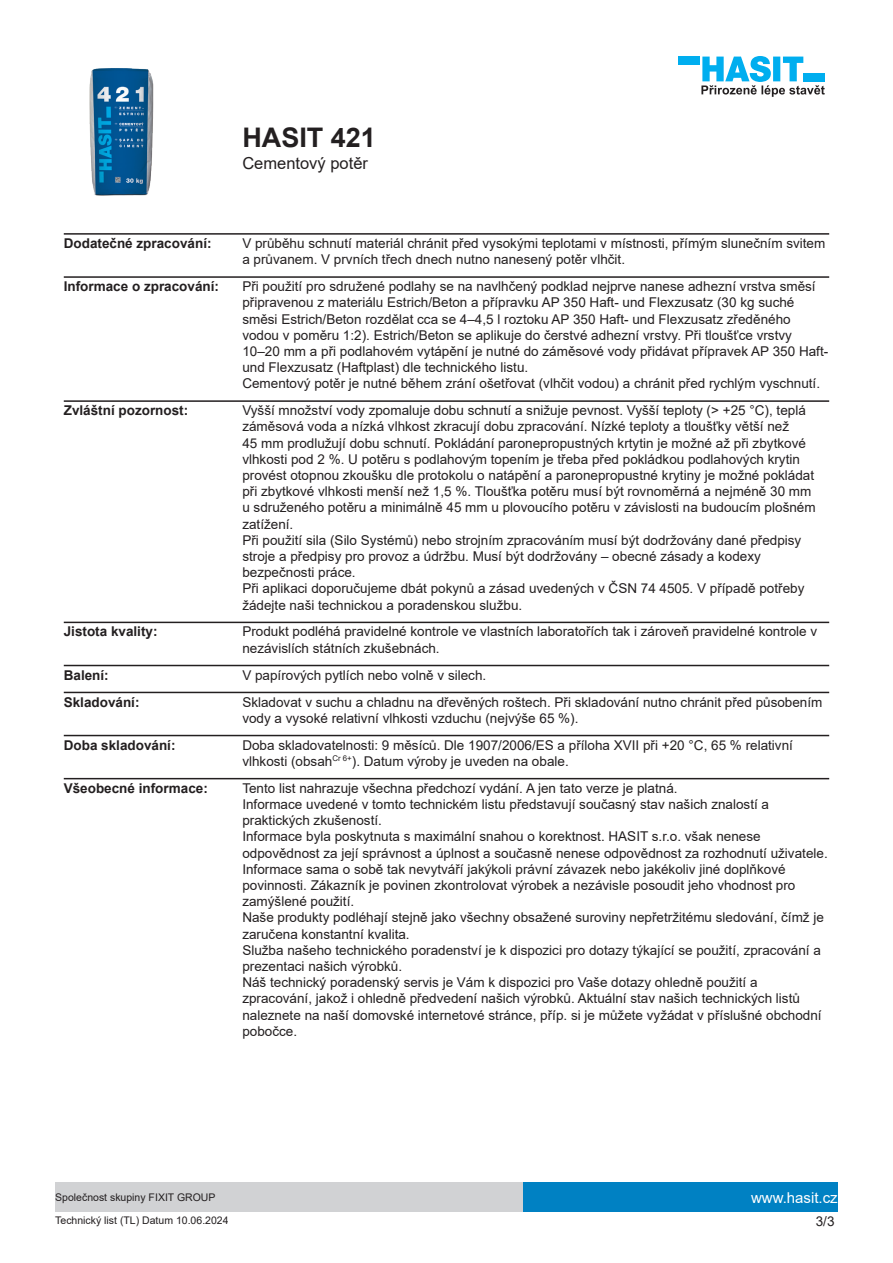
<style>
.page{position:relative;width:893px;height:1263px;background:#fff}
.page>*{position:absolute;margin:0;border:0;box-sizing:border-box;transform-origin:0 0}
.t1{font:700 27px "Arial";color:#231f20}
.t2{font:16.5px "Arial";color:#231f20}
.t3{font:15px "Arial";color:#fff}
.t4{font:13.5px/16.2px "Arial";color:#231f20}
.t5{font:700 13.5px "Arial";color:#231f20}
.t6{font:10.5px "Arial";color:#231f20}
</style>
<div class="page">
<img style="left:89px;top:68px;width:65px;height:128px">
<div style="left:679px;top:57px;width:21px;height:8px;background:#00aeef"></div>
<svg style="left:701px;top:56px;width:124px;height:41px"></svg>
<div style="left:523px;top:1182px;width:315px;height:30px;background:#0081c3"></div>
<div style="left:55px;top:1182px;width:468px;height:30px;background:#d1d2d4"></div>
<hr style="left:64px;top:233px;width:765px;height:2px;background:#231f20">
<hr style="left:64px;top:276px;width:765px;height:2px;background:#231f20">
<hr style="left:64px;top:400px;width:765px;height:2px;background:#231f20">
<hr style="left:64px;top:622px;width:765px;height:1px;background:#231f20">
<hr style="left:64px;top:665px;width:765px;height:1px;background:#231f20">
<hr style="left:64px;top:692px;width:765px;height:1px;background:#231f20">
<hr style="left:64px;top:735px;width:765px;height:1px;background:#231f20">
<hr style="left:64px;top:778px;width:765px;height:1px;background:#231f20">
<h1 class="t1" style="left:242px;top:119px;width:135px">HASIT 421</h1>
<p class="t2" style="left:242px;top:152px;width:127px">Cementový potěr</p>
<p class="t5" style="left:64px;top:234px;width:149px">Dodatečné zpracování:</p>
<p class="t4" style="left:242px;top:235px;width:584px">V průběhu schnutí materiál chránit před vysokými teplotami v místnosti, přímým slunečním svitem a průvanem. V prvních třech dnech nutno nanesený potěr vlhčit.</p>
<p class="t5" style="left:64px;top:277px;width:157px">Informace o zpracování:</p>
<p class="t4" style="left:242px;top:278px;width:587px">Při použití pro sdružené podlahy se na navlhčený podklad nejprve nanese adhezní vrstva směsí připravenou z materiálu Estrich/Beton a přípravku AP 350 Haft- und Flexzusatz (30 kg suché směsi Estrich/Beton rozdělat cca se 4–4,5 l roztoku AP 350 Haft- und Flexzusatz zředěného vodou v poměru 1:2). Estrich/Beton se aplikuje do čerstvé adhezní vrstvy. Při tloušťce vrstvy 10–20 mm a při podlahovém vytápění je nutné do záměsové vody přidávat přípravek AP 350 Haft&shy;und Flexzusatz (Haftplast) dle technického listu.<br>Cementový potěr je nutné během zrání ošetřovat (vlhčit vodou) a chránit před rychlým vyschnutí.</p>
<p class="t5" style="left:64px;top:401px;width:126px">Zvláštní pozornost:</p>
<p class="t4" style="left:242px;top:402px;width:575px">Vyšší množství vody zpomaluje dobu schnutí a snižuje pevnost. Vyšší teploty (&gt; +25 °C), teplá záměsová voda a nízká vlhkost zkracují dobu zpracování. Nízké teploty a tloušťky větší než<br>45 mm prodlužují dobu schnutí. Pokládání paronepropustných krtytin je možné až při zbytkové vlhkosti pod 2 %. U potěru s podlahovým topením je třeba před pokládkou podlahových krytin provést otopnou zkoušku dle protokolu o natápění a paronepropustné krytiny je možné pokládat při zbytkové vlhkosti menší než 1,5 %. Tloušťka potěru musí být rovnoměrná a nejméně 30 mm u sdruženého potěru a minimálně 45 mm u plovoucího potěru v závislosti na budoucím plošném zatížení.<br>Při použití sila (Silo Systémů) nebo strojním zpracováním musí být dodržovány dané předpisy stroje a předpisy pro provoz a údržbu. Musí být dodržovány – obecné zásady a kodexy bezpečnosti práce.<br>Při aplikaci doporučujeme dbát pokynů a zásad uvedených v ČSN 74 4505. V případě potřeby žádejte naši technickou a poradenskou službu.</p>
<p class="t5" style="left:64px;top:622px;width:95px">Jistota kvality:</p>
<p class="t4" style="left:242px;top:623px;width:576px">Produkt podléhá pravidelné kontrole ve vlastních laboratořích tak i zároveň pravidelné kontrole v nezávislích státních zkušebnách.</p>
<p class="t5" style="left:64px;top:665px;width:47px">Balení:</p>
<p class="t4" style="left:242px;top:667px;width:245px">V papírových pytlích nebo volně v silech.</p>
<p class="t5" style="left:64px;top:692px;width:77px">Skladování:</p>
<p class="t4" style="left:242px;top:694px;width:582px">Skladovat v suchu a chladnu na dřevěných roštech. Při skladování nutno chránit před působením vody a vysoké relativní vlhkosti vzduchu (nejvýše 65 %).</p>
<p class="t5" style="left:64px;top:735px;width:113px">Doba skladování:</p>
<p class="t4" style="left:242px;top:737px;width:552px">Doba skladovatelnosti: 9 měsíců. Dle 1907/2006/ES a příloha XVII při +20 °C, 65 % relativní vlhkosti (obsah<sup>Cr</sup> <sup>6+</sup>). Datum výroby je uveden na obale.</p>
<p class="t5" style="left:64px;top:778px;width:146px">Všeobecné informace:</p>
<p class="t4" style="left:242px;top:780px;width:587px">Tento list nahrazuje všechna předchozí vydání. A jen tato verze je platná.<br>Informace uvedené v tomto technickém listu představují současný stav našich znalostí a praktických zkušeností.<br>Informace byla poskytnuta s maximální snahou o korektnost. HASIT s.r.o. však nenese odpovědnost za její správnost a úplnost a současně nenese odpovědnost za rozhodnutí uživatele.<br>Informace sama o sobě tak nevytváří jakýkoli právní závazek nebo jakékoliv jiné doplňkové povinnosti. Zákazník je povinen zkontrolovat výrobek a nezávisle posoudit jeho vhodnost pro zamýšlené použití.<br>Naše produkty podléhají stejně jako všechny obsažené suroviny nepřetržitému sledování, čímž je zaručena konstantní kvalita.<br>Služba našeho technického poradenství je k dispozici pro dotazy týkající se použití, zpracování a prezentaci našich výrobků.<br>Náš technický poradenský servis je Vám k dispozici pro Vaše dotazy ohledně použití a zpracování, jakož i ohledně předvedení našich výrobků. Aktuální stav našich technických listů naleznete na naší domovské internetové stránce, příp. si je můžete vyžádat v příslušné obchodní pobočce.</p>
<p class="t6" style="left:55px;top:1190px;width:162px">Společnost skupiny FIXIT GROUP</p>
<p class="t3" style="left:751px;top:1187px;width:88px">www.hasit.cz</p>
<p class="t6" style="left:55px;top:1213px;width:175px">Technický list (TL) Datum 10.06.2024</p>
<p class="t4" style="left:816px;top:1213px;width:20px">3/3</p>
</div>
